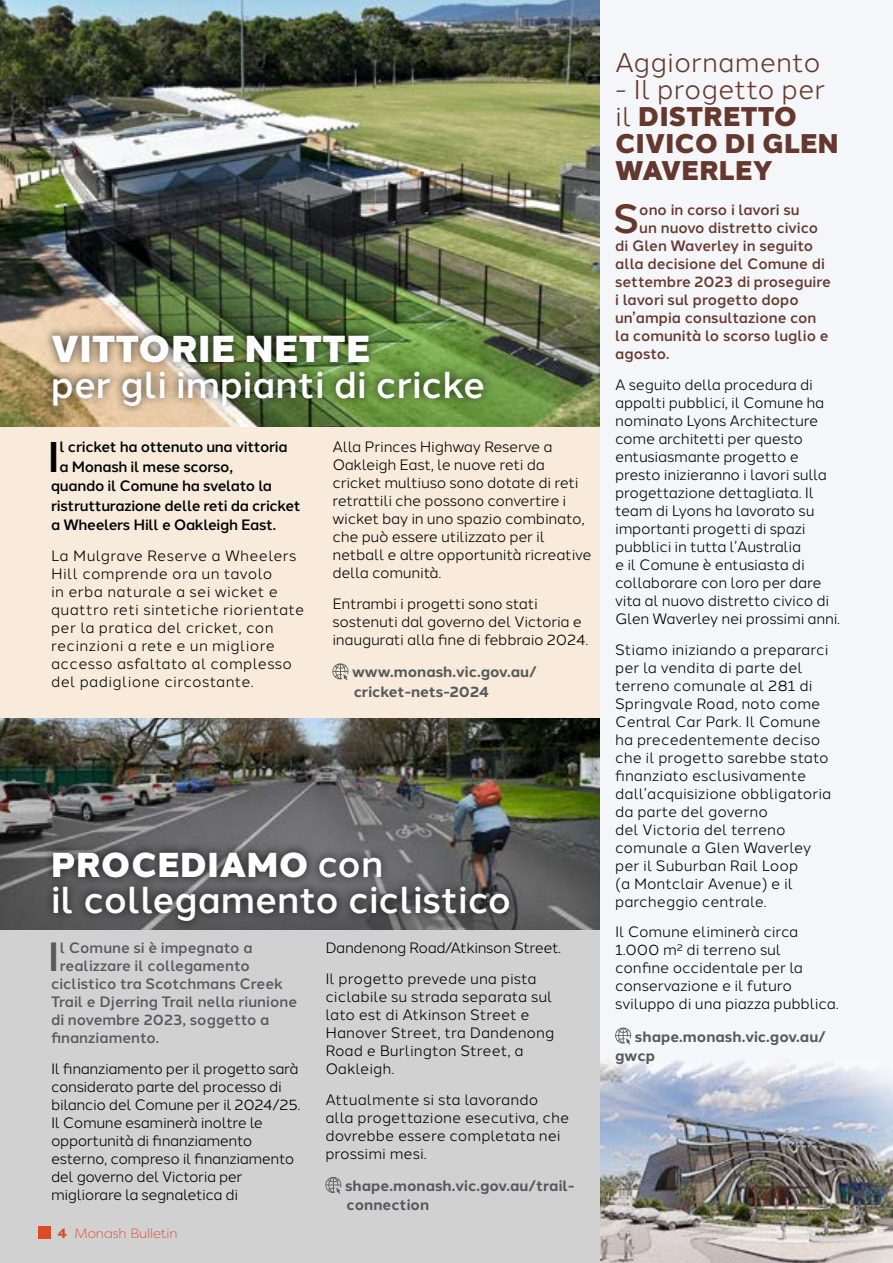
<style>
.page{position:relative;width:893px;height:1263px;background:#fff}
.page>*{position:absolute;margin:0;border:0;box-sizing:border-box;transform-origin:0 0}
.t1{font:500 42.9px "Halcom";color:#000}
.t2{font:500 40.65px "Halcom";color:#58595b}
.t3{font:500 40.65px "Halcom";color:#64382d}
.t4{font:500 37.5px "Halcom";color:#fff}
.t5{font:900 37.5px "Halcom";letter-spacing:.01em;color:#fff}
.t6{font:900 34.5px "Halcom";letter-spacing:.01em;color:#fff}
.t7{font:900 27px/27px "Halcom";letter-spacing:.01em;color:#64382d}
.t8{font:27px "Halcom";color:#64382d}
.t9{font:15px/18px "Halcom";letter-spacing:-.02em;color:#000}
.t10{font:15px/18px "Halcom";color:#000}
.t11{font:15px/18px "Halcom";letter-spacing:.02em;color:#000}
.t12{font:500 15px "Halcom";color:#64382d}
.t13{font:500 15px "Halcom";color:#58595b}
.t14{font:500 15px "Halcom";letter-spacing:-.02em;color:#000}
.t15{font:700 15px/19.5px "Halcom";color:#58595b}
.t16{font:300 13.5px "Filson Pro";color:#da4c28}
.s1{font-weight:500;font-size:37.5px}
.s2{font-weight:800}
.s3{font-weight:400}
</style>
<div class="page">
<div style="left:578px;top:0;width:315px;height:1263px;background:#f5f6fa"></div>
<img style="left:599px;top:1056px;width:294px;height:207px">
<div style="left:0;top:0;width:599px;height:725px;background:#f8ebdc"></div>
<div style="left:0;top:719px;width:599px;height:544px;background:#d1d1d2"></div>
<img style="left:0;top:719px;width:599px;height:210px">
<svg style="left:325px;top:1177px;width:16px;height:17px"></svg>
<svg style="left:615px;top:1027px;width:16px;height:17px"></svg>
<div style="left:38px;top:1226px;width:13px;height:13px;background:#da4c28"></div>
<img style="left:0;top:0;width:599px;height:426px">
<svg style="left:332px;top:663px;width:16px;height:17px"></svg>
<div style="left:43px;top:325px;width:449px;height:90px;background:#000;opacity:.75"></div>
<div style="left:45px;top:842px;width:474px;height:89px;background:#000;opacity:.75"></div>
<h3 class="t5" style="left:51px;top:318px;width:321px">VITTORIE NETTE</h3>
<h3 class="t4" style="left:51px;top:355px;width:435px">per gli impianti di cricke</h3>
<h1 class="t1" style="left:47px;top:422px;width:15px">I</h1>
<p class="t14" style="left:59px;top:435px;width:230px">l cricket ha ottenuto una vittoria</p>
<p class="t14" style="left:59px;top:455px;width:175px">a Monash il mese scorso,</p>
<p class="t14" style="left:51px;top:474px;width:223px">quando il Comune ha svelato la</p>
<p class="t14" style="left:51px;top:494px;width:251px">ristrutturazione delle reti da cricket</p>
<p class="t14" style="left:51px;top:513px;width:227px">a Wheelers Hill e Oakleigh East.</p>
<p class="t11" style="left:51px;top:545px;width:255px">La Mulgrave Reserve a Wheelers<br>Hill comprende ora un tavolo<br>in erba naturale a sei wicket e quattro reti sintetiche riorientate per la pratica del cricket, con recinzioni a rete e un migliore accesso asfaltato al complesso del padiglione circostante.</p>
<p class="t9" style="left:332px;top:437px;width:261px">Alla Princes Highway Reserve a<br>Oakleigh East, le nuove reti da cricket multiuso sono dotate di reti retrattili che possono convertire i wicket bay in uno spazio combinato, che può essere utilizzato per il netball e altre opportunità ricreative della comunità.</p>
<p class="t9" style="left:332px;top:593px;width:258px">Entrambi i progetti sono stati sostenuti dal governo del Victoria e inaugurati alla fine di febbraio 2024.</p>
<p class="t15" style="left:352px;top:661px;width:186px">www.monash.vic.gov.au/ cricket-nets-2024</p>
<h3 class="t6" style="left:51px;top:837px;width:334px">PROCEDIAMO <span class="s1">con</span></h3>
<h3 class="t4" style="left:51px;top:870px;width:462px">il collegamento ciclistico</h3>
<h2 class="t2" style="left:47px;top:924px;width:14px">I</h2>
<p class="t13" style="left:60px;top:936px;width:194px">l Comune si è impegnato a</p>
<p class="t13" style="left:60px;top:954px;width:191px">realizzare il collegamento</p>
<p class="t13" style="left:51px;top:972px;width:233px">ciclistico tra Scotchmans Creek</p>
<p class="t13" style="left:51px;top:990px;width:248px">Trail e Djerring Trail nella riunione</p>
<p class="t13" style="left:51px;top:1008px;width:220px">di novembre 2023, soggetto a</p>
<p class="t13" style="left:51px;top:1026px;width:110px">finanziamento.</p>
<p class="t9" style="left:51px;top:1058px;width:251px">Il finanziamento per il progetto sarà considerato parte del processo di bilancio del Comune per il 2024/25.<br>Il Comune esaminerà inoltre le opportunità di finanziamento esterno, compreso il finanziamento del governo del Victoria per migliorare la segnaletica di</p>
<p class="t16" style="left:58px;top:1224px;width:121px"><span class="s2">4</span> Monash Bulletin</p>
<p class="t9" style="left:325px;top:931px;width:237px;line-height:30.8px">Dandenong Road/Atkinson Street.<br>Il progetto prevede una pista</p>
<p class="t10" style="left:325px;top:986px;width:231px">ciclabile su strada separata sul lato est di Atkinson Street e<br>Hanover Street, tra Dandenong<br>Road e Burlington Street, a<br>Oakleigh.</p>
<p class="t10" style="left:325px;top:1089px;width:245px">Attualmente si sta lavorando alla progettazione esecutiva, che dovrebbe essere completata nei prossimi mesi.</p>
<p class="t15" style="left:345px;top:1175px;width:231px">shape.monash.vic.gov.au/trail&shy;connection</p>
<h3 class="t8" style="left:615px;top:41px;width:207px">Aggiornamento</h3>
<h3 class="t7" style="left:615px;top:75px;width:225px"><span class="s3">- Il progetto per il</span> DISTRETTO<br>CIVICO DI GLEN<br>WAVERLEY</h3>
<h2 class="t3" style="left:613px;top:186px;width:28px">S</h2>
<p class="t12" style="left:639px;top:198px;width:162px">ono in corso i lavori su</p>
<p class="t12" style="left:639px;top:216px;width:180px">un nuovo distretto civico</p>
<p class="t12" style="left:615px;top:234px;width:200px">di Glen Waverley in seguito</p>
<p class="t12" style="left:615px;top:252px;width:211px">alla decisione del Comune di</p>
<p class="t12" style="left:615px;top:270px;width:217px">settembre 2023 di proseguire</p>
<p class="t12" style="left:615px;top:288px;width:185px">i lavori sul progetto dopo</p>
<p class="t12" style="left:615px;top:306px;width:203px">un’ampia consultazione con</p>
<p class="t12" style="left:615px;top:324px;width:215px">la comunità lo scorso luglio e</p>
<p class="t12" style="left:615px;top:342px;width:56px">agosto.</p>
<p class="t9" style="left:615px;top:374px;width:227px">A seguito della procedura di appalti pubblici, il Comune ha nominato Lyons Architecture come architetti per questo entusiasmante progetto e presto inizieranno i lavori sulla progettazione dettagliata. Il team di Lyons ha lavorato su importanti progetti di spazi pubblici in tutta l’Australia<br>e il Comune è entusiasta di collaborare con loro per dare vita al nuovo distretto civico di<br>Glen Waverley nei prossimi anni.</p>
<p class="t10" style="left:615px;top:639px;width:218px">Stiamo iniziando a prepararci per la vendita di parte del terreno comunale al 281 di<br>Springvale Road, noto come<br>Central Car Park. Il Comune ha precedentemente deciso che il progetto sarebbe stato finanziato esclusivamente dall’acquisizione obbligatoria da parte del governo<br>del Victoria del terreno comunale a Glen Waverley per il Suburban Rail Loop<br>(a Montclair Avenue) e il parcheggio centrale.</p>
<p class="t9" style="left:615px;top:921px;width:225px">Il Comune eliminerà circa<br>1.000 m² di terreno sul confine occidentale per la conservazione e il futuro sviluppo di una piazza pubblica.</p>
<p class="t15" style="left:615px;top:1025px;width:212px;text-indent:20px">shape.monash.vic.gov.au/ gwcp</p>
</div>
